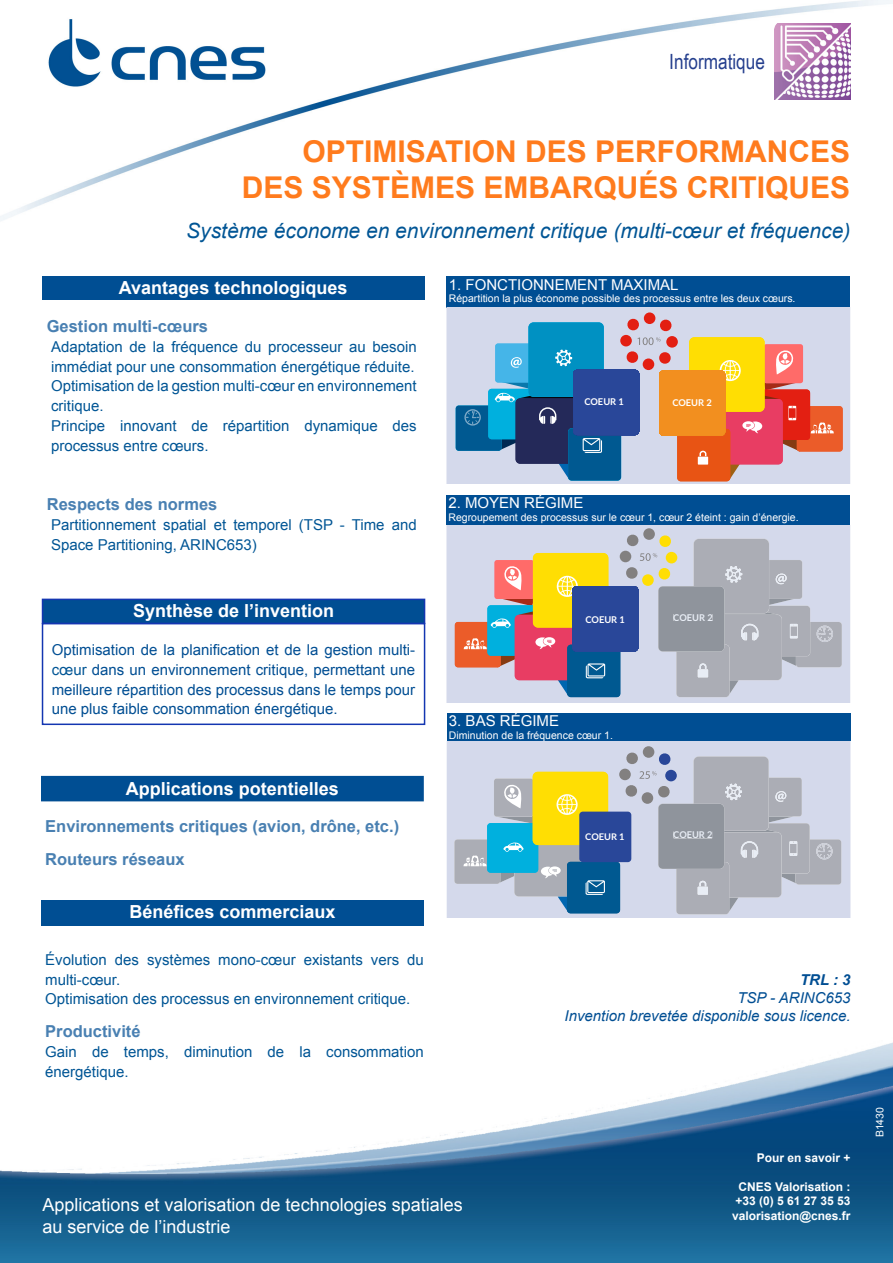
<style>
.page{position:relative;width:893px;height:1263px;background:#fff}
.page>*{position:absolute;margin:0;border:0;box-sizing:border-box;transform-origin:0 0}
.t1{font:700 30px "Arial";color:#ff7b1d}
.t2{font:italic 21px "Arial";color:#005595}
.t3{font:21px "Arial Narrow";color:#253f8e}
.t4{font:700 18px "Arial";color:#fff}
.t5{font:18px "Arial";color:#fff}
.Inters{font:700 16.5px "Arial";color:#4980b2}
.Texte{font:700 16.5px "Arial";color:#4980b2}
.Texte-2{font:15px/19.8px "Arial";color:#005595}
.Texte-3{font:15px/19.8px "Arial";color:#004e93;text-align:justify}
.t6{font:italic 15px "Arial";color:#004e93}
.Texte-4{font:15px "Arial";color:#fff}
.t7{font:italic 700 15px "Arial";color:#004e93}
.t8{font:700 12px "Arial";color:#fff}
.Texte-5{font:10.5px "Arial";color:#fff}
.t9{font:700 9.3px "Lato";color:#fff}
.t10{font:700 9.3px "Lato";color:#e8edf5}
.t11{font:700 9.15px "Lato";color:#fff}
.s1{color:#005595}
</style>
<div class="page">
<img style="left:0;top:0;width:893px;height:1263px">
<div style="left:42px;top:623px;width:383px;height:102px;border:2px solid #1436b1"></div>
<div style="left:43px;top:599px;width:382px;height:24px;background:#004e93"></div>
<div style="left:42px;top:599px;width:383px;height:25px;border:2px solid #1436b1"></div>
<div style="left:42px;top:277px;width:383px;height:23px;background:#004e93"></div>
<div style="left:41px;top:900px;width:383px;height:26px;background:#004e93"></div>
<img style="left:774px;top:23px;width:76px;height:77px">
<div style="left:42px;top:777px;width:381px;height:24px;background:#004e93"></div>
<div style="left:41px;top:776px;width:383px;height:25px;border:2px solid #004e93"></div>
<div style="left:447px;top:277px;width:403px;height:31px;background:#004e93"></div>
<div style="left:446px;top:526px;width:404px;height:176px;background:#d4d9eb"></div>
<div style="left:494px;top:560px;width:40px;height:39px;background:#ff6b69;border-radius:3px"></div>
<div style="left:455px;top:622px;width:46px;height:45px;background:#eb5c29;border-radius:3px"></div>
<div style="left:487px;top:605px;width:51px;height:51px;background:#00b0de;border-radius:3px"></div>
<div style="left:515px;top:615px;width:66px;height:65px;background:#e83d63;border-radius:5px"></div>
<div style="left:533px;top:553px;width:75px;height:74px;background:#ffde03;border-radius:5px"></div>
<svg style="left:535px;top:637px;width:36px;height:59px"></svg>
<svg style="left:464px;top:637px;width:51px;height:30px"></svg>
<div style="left:567px;top:645px;width:53px;height:52px;background:#005991;border-radius:4px"></div>
<svg style="left:586px;top:663px;width:19px;height:15px"></svg>
<div style="left:572px;top:586px;width:66px;height:65px;background:#294799;border-radius:5px"></div>
<svg style="left:491px;top:565px;width:87px;height:63px"></svg>
<div style="left:620px;top:551px;width:11px;height:11px;background:#828080;border-radius:50%"></div>
<div style="left:643px;top:528px;width:12px;height:12px;background:#828080;border-radius:50%"></div>
<svg style="left:625px;top:534px;width:217px;height:163px;background:#b6bac5"></svg>
<div style="left:674px;top:614px;width:13px;height:7px;background:#8f949c"></div>
<div style="left:687px;top:614px;width:25px;height:7px;background:#8f949c"></div>
<div style="left:446px;top:495px;width:404px;height:30px;background:#004e93"></div>
<div style="left:447px;top:742px;width:403px;height:176px;background:#d4d9eb"></div>
<div style="left:533px;top:772px;width:75px;height:73px;background:#ffde03;border-radius:5px"></div>
<div style="left:567px;top:862px;width:53px;height:51px;background:#005991;border-radius:4px"></div>
<div style="left:579px;top:812px;width:52px;height:50px;background:#294799;border-radius:4px"></div>
<svg style="left:454px;top:778px;width:151px;height:134px"></svg>
<div style="left:619px;top:769px;width:12px;height:11px;background:#828080;border-radius:50%"></div>
<div style="left:643px;top:746px;width:11px;height:12px;background:#828080;border-radius:50%"></div>
<svg style="left:625px;top:752px;width:216px;height:162px;background:#b6bac7"></svg>
<div style="left:674px;top:831px;width:12px;height:7px;background:#8f949c"></div>
<div style="left:687px;top:831px;width:25px;height:7px;background:#8f949c"></div>
<div style="left:447px;top:713px;width:403px;height:28px;background:#004e93"></div>
<div style="left:446px;top:308px;width:404px;height:176px;background:#d4d9eb"></div>
<svg style="left:495px;top:343px;width:40px;height:39px"></svg>
<div style="left:495px;top:344px;width:40px;height:38px;background:#45b5e8;border-radius:3px"></div>
<div style="left:456px;top:405px;width:45px;height:46px;background:#005991;border-radius:3px"></div>
<div style="left:488px;top:389px;width:51px;height:50px;background:#00b0de;border-radius:3px"></div>
<svg style="left:464px;top:409px;width:17px;height:17px"></svg>
<div style="left:568px;top:428px;width:53px;height:53px;background:#005991;border-radius:4px"></div>
<div style="left:528px;top:322px;width:76px;height:75px;background:#0091c2;border-radius:5px"></div>
<svg style="left:555px;top:350px;width:17px;height:16px"></svg>
<svg style="left:511px;top:357px;width:11px;height:11px"></svg>
<svg style="left:492px;top:376px;width:110px;height:103px"></svg>
<div style="left:573px;top:370px;width:66px;height:65px;background:#294799;border-radius:5px"></div>
<div style="left:764px;top:344px;width:39px;height:39px;background:#ff6b69;border-radius:3px"></div>
<div style="left:797px;top:406px;width:46px;height:45px;background:#eb5c29;border-radius:3px"></div>
<div style="left:677px;top:429px;width:53px;height:52px;background:#e85414;border-radius:4px"></div>
<div style="left:689px;top:337px;width:75px;height:75px;background:#ffde03;border-radius:5px"></div>
<svg style="left:698px;top:451px;width:10px;height:14px"></svg>
<svg style="left:719px;top:349px;width:115px;height:131px"></svg>
<div style="left:659px;top:370px;width:66px;height:66px;background:#f28f1f;border-radius:5px"></div>
<div style="left:620px;top:335px;width:12px;height:11px;background:#e31f12;border-radius:50%"></div>
<div style="left:644px;top:312px;width:11px;height:12px;background:#e31f12;border-radius:50%"></div>
<div style="left:666px;top:336px;width:12px;height:12px;background:#e31f12;border-radius:50%"></div>
<svg style="left:659px;top:352px;width:12px;height:12px"></svg>
<div style="left:643px;top:358px;width:11px;height:12px;background:#e31f12;border-radius:50%"></div>
<svg style="left:626px;top:351px;width:13px;height:12px"></svg>
<svg style="left:627px;top:318px;width:45px;height:27px"></svg>
<p class="t3" style="left:669px;top:46px;width:97px">Informatique</p>
<p class="t1" style="left:302px;top:132px;width:549px">OPTIMISATION DES PERFORMANCES</p>
<p class="t1" style="left:242px;top:168px;width:610px">DES SYSTÈMES EMBARQUÉS CRITIQUES</p>
<p class="t2" style="left:186px;top:217px;width:666px">Système économe en environnement critique (multi-cœur et fréquence)</p>
<p class="t4" style="left:119px;top:276px;width:230px">Avantages technologiques</p>
<p class="Inters" style="left:47px;top:315px;width:163px">Gestion multi-cœurs</p>
<p class="Texte-2" style="left:51px;top:337px;width:367px">Adaptation de la fréquence du processeur au besoin immédiat pour une consommation énergétique réduite.</p>
<p class="Texte-2" style="left:51px;top:376px;width:367px">Optimisation de la gestion multi-cœur en environnement critique.</p>
<p class="Texte-2" style="left:51px;top:416px;width:367px">Principe innovant de répartition dynamique des processus entre cœurs.</p>
<p class="Texte" style="left:47px;top:493px;width:172px">Respects des normes</p>
<p class="Texte-2" style="left:51px;top:515px;width:367px">Partitionnement spatial et temporel (TSP - Time and<br>Space Partitioning, ARINC653)</p>
<p class="t4" style="left:133px;top:599px;width:203px">Synthèse de l’invention</p>
<p class="Texte-3" style="left:52px;top:640px;width:365px">Optimisation de la planification et de la gestion multi&shy;<span class="s1">cœur</span> dans un environnement critique, permettant une meilleure répartition des processus dans le temps pour une plus faible consommation énergétique.</p>
<p class="t4" style="left:126px;top:776px;width:215px">Applications potentielles</p>
<p class="Inters" style="left:45px;top:815px;width:355px">Environnements critiques (avion, drône, etc.)</p>
<p class="Inters" style="left:45px;top:848px;width:141px">Routeurs réseaux</p>
<p class="t4" style="left:129px;top:900px;width:208px">Bénéfices commerciaux</p>
<p class="Texte-2" style="left:45px;top:950px;width:380px">Évolution des systèmes mono-cœur existants vers du multi-cœur.</p>
<p class="Texte-2" style="left:45px;top:989px;width:367px">Optimisation des processus en environnement critique.</p>
<p class="Inters" style="left:45px;top:1020px;width:97px">Productivité</p>
<p class="Texte-2" style="left:45px;top:1042px;width:380px">Gain de temps, diminution de la consommation énergétique.</p>
<p class="Texte-4" style="left:449px;top:275px;width:231px">1. FONCTIONNEMENT MAXIMAL</p>
<p class="Texte-5" style="left:449px;top:292px;width:348px">Répartition la plus économe possible des processus entre les deux cœurs.</p>
<p class="t9" style="left:584px;top:395px;width:41px">COEUR 1</p>
<p class="t9" style="left:672px;top:396px;width:41px">COEUR 2</p>
<p class="Texte-4" style="left:448px;top:493px;width:137px">2. MOYEN RÉGIME</p>
<p class="Texte-5" style="left:448px;top:510px;width:352px">Regroupement des processus sur le cœur 1, cœur 2 éteint : gain d’énergie.</p>
<p class="t9" style="left:585px;top:612px;width:41px">COEUR 1</p>
<p class="t10" style="left:673px;top:611px;width:41px">COEUR 2</p>
<p class="Texte-4" style="left:449px;top:711px;width:112px">3. BAS RÉGIME</p>
<p class="Texte-5" style="left:449px;top:728px;width:165px">Diminution de la fréquence cœur 1.</p>
<p class="t11" style="left:585px;top:830px;width:41px">COEUR 1</p>
<p class="t10" style="left:673px;top:828px;width:41px">COEUR 2</p>
<p class="t7" style="left:800px;top:970px;width:52px">TRL : 3</p>
<p class="t6" style="left:737px;top:988px;width:115px">TSP - ARINC653</p>
<p class="t6" style="left:564px;top:1006px;width:287px">Invention brevetée disponible sous licence.</p>
<p class="t5" style="left:43px;top:1193px;width:422px">Applications et valorisation de technologies spatiales</p>
<p class="t5" style="left:43px;top:1215px;width:190px">au service de l’industrie</p>
<p class="t8" style="left:757px;top:1150px;width:95px">Pour en savoir +</p>
<p class="t8" style="left:738px;top:1179px;width:114px">CNES Valorisation :</p>
<p class="t8" style="left:735px;top:1193px;width:117px">+33 (0) 5 61 27 35 53</p>
<p class="t8" style="left:732px;top:1208px;width:120px">valorisation@cnes.fr</p>
<p class="Texte-5" style="left:873px;top:1137px;width:32px;rotate:-90deg">B1430</p>
</div>
